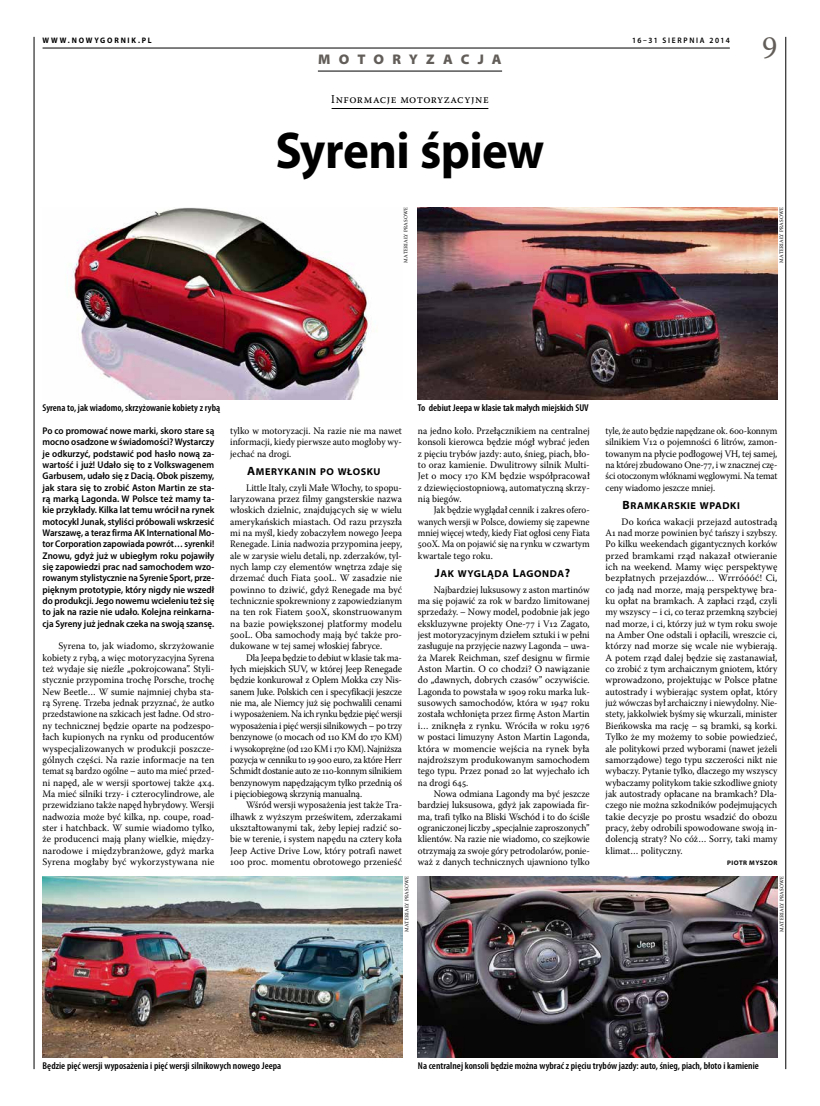
<style>
.page{position:relative;width:820px;height:1106px;background:#fff}
.page>*{position:absolute;margin:0;border:0;box-sizing:border-box;transform-origin:0 0}
.t1{font:700 52px "Myriad Pro";letter-spacing:-.01em;color:#000;scale:.94 1}
.t2{font:32px "Warnock Pro";color:#625d58;scale:.94 1}
.t3{font:900 semi-expanded 14px "Myriad Pro";letter-spacing:.615em;color:#625d58;scale:.94 1}
.t4{font:12px "Warnock Pro";letter-spacing:.05em;color:#000;scale:.94 1}
.t5{font:10px "Myriad Pro Bold Semi Ext SC830";letter-spacing:.06em;color:#000;scale:.94 1}
.t6{font:9.9px/11.3px "Warnock Pro";color:#000;text-align:justify;scale:.94 1}
.t7{font:9.9px/11.3px "Warnock Pro";color:#000;text-align:justify}
.t8{font:9.9px/11.3px "Warnock Pro";color:#000;text-align:justify;scale:.95 1}
.t9{font:600 condensed 9.9px "Myriad Pro";color:#000;scale:1.04 1}
.t10{font:9.9px/11.3px "Warnock Pro";color:#000;text-align:justify;scale:.93 1}
.t11{font:9.9px/11.3px "Warnock Pro";color:#000;text-align:justify;scale:.91 1}
.t12{font:9.9px/11.3px "Warnock Pro";color:#000;text-align:justify;scale:.92 1}
.t13{font:600 9.7px/11.3px "Myriad Pro";color:#000;text-align:justify;scale:.94 1}
.t14{font:600 8px "Myriad Pro";letter-spacing:.22em;color:#000;scale:.94 1}
.t15{font:700 8px "Myriad Pro";letter-spacing:.235em;color:#000;scale:.94 1}
.t16{font:700 semi-expanded 6.6px "Myriad Pro";letter-spacing:.07em;color:#000;scale:.94 1}
.t17{font:5.3px "Warnock Pro";letter-spacing:.025em;color:#000;scale:.94 1}
.s1{font-size:12px}
</style>
<div class="page">
<hr style="left:34px;top:37px;width:1px;height:1032px;background:#000">
<hr style="left:785px;top:37px;width:1px;height:1032px;background:#000">
<hr style="left:43px;top:48px;width:686px;height:1px;background:#000">
<hr style="left:318px;top:71px;width:184px;height:1px;background:#000">
<hr style="left:331px;top:108px;width:157px;height:1px;background:#000">
<img style="left:72px;top:207px;width:305px;height:193px">
<img style="left:43px;top:876px;width:359px;height:181px">
<img style="left:418px;top:207px;width:359px;height:193px">
<img style="left:418px;top:876px;width:359px;height:181px">
<p class="t15" style="left:43px;top:35px;width:117px">WWW.NOWYGORNIK.PL</p>
<h3 class="t3" style="left:318px;top:51px;width:196px">MOTORYZACJA</h3>
<p class="t4" style="left:331px;top:92px;width:169px">Informacje motoryzacyjne</p>
<h1 class="t1" style="left:275px;top:117px;width:287px">Syreni śpiew</h1>
<p class="t14" style="left:632px;top:35px;width:105px">16–31 SIERPNIA 2014</p>
<h2 class="t2" style="left:762px;top:28px;width:18px">9</h2>
<p class="t17" style="left:402px;top:262px;width:60px;rotate:-90deg">MATERIAŁY PRASOWE</p>
<p class="t17" style="left:777px;top:262px;width:60px;rotate:-90deg">MATERIAŁY PRASOWE</p>
<p class="t9" style="left:43px;top:402px;width:172px">Syrena to, jak wiadomo, skrzyżowanie kobiety z rybą</p>
<p class="t13" style="left:43px;top:425px;width:184px">Po co promować nowe marki, skoro stare są mocno osadzone w świadomości? Wystarczy je odkurzyć, podstawić pod hasło nową za&shy;wartość i już! Udało się to z Volkswagenem Garbusem, udało się z Dacią. Obok piszemy, jak stara się to zrobić Aston Martin ze sta&shy;rą marką Lagonda. W Polsce też mamy ta&shy;kie przykłady. Kilka lat temu wrócił na rynek motocykl Junak, styliści próbowali wskrzesić Warszawę, a teraz firma AK International Mo&shy;tor Corporation zapowiada powrót… syrenki!<br>Znowu, gdyż już w ubiegłym roku pojawiły się zapowiedzi prac nad samochodem wzo&shy;rowanym stylistycznie na Syrenie Sport, prze&shy;pięknym prototypie, który nigdy nie wszedł do produkcji. Jego nowemu wcieleniu też się to jak na razie nie udało. Kolejna reinkarna&shy;cja Syreny już jednak czeka na swoją szansę.</p>
<p class="t7" style="left:43px;top:640px;width:173px;text-indent:16px">Syrena to, jak wiadomo, skrzyżowanie kobiety z rybą, a więc motoryzacyjna Syrena też wydaje się nieźle „pokrojcowana”. Styli&shy;stycznie przypomina trochę Porsche, trochę New Beetle… W sumie najmniej chyba sta&shy;rą Syrenę. Trzeba jednak przyznać, że autko przedstawione na szkicach jest ładne. Od stro&shy;ny technicznej będzie oparte na podzespo&shy;łach kupionych na rynku od producentów wyspecjalizowanych w produkcji poszcze&shy;gólnych części. Na razie informacje na ten temat są bardzo ogólne – auto ma mieć przed&shy;ni napęd, ale w wersji sportowej także 4x4.<br>Ma mieć silniki trzy- i czterocylindrowe, ale przewidziano także napęd hybrydowy. Wersji nadwozia może być kilka, np. coupe, road&shy;ster i hatchback. W sumie wiadomo tylko, że producenci mają plany wielkie, między&shy;narodowe i międzybranżowe, gdyż marka Syrena mogłaby być wykorzystywana nie</p>
<p class="t6" style="left:230px;top:425px;width:184px">tylko w motoryzacji. Na razie nie ma nawet informacji, kiedy pierwsze auto mogłoby wy&shy;jechać na drogi.</p>
<p class="t5" style="left:247px;top:466px;width:143px"><span class="s1">A</span>MERYKANIN PO WŁOSKU</p>
<p class="t6" style="left:230px;top:481px;width:184px;text-indent:16px">Little Italy, czyli Małe Włochy, to spopu&shy;laryzowana przez filmy gangsterskie nazwa włoskich dzielnic, znajdujących się w wielu amerykańskich miastach. Od razu przyszła mi na myśl, kiedy zobaczyłem nowego Jeepa Renegade. Linia nadwozia przypomina jeepy, ale w zarysie wielu detali, np. zderzaków, tyl&shy;nych lamp czy elementów wnętrza zdaje się drzemać duch Fiata 500L. W zasadzie nie powinno to dziwić, gdyż Renegade ma być technicznie spokrewniony z zapowiedzianym na ten rok Fiatem 500X, skonstruowanym na bazie powiększonej platformy modelu 500L. Oba samochody mają być także pro&shy;dukowane w tej samej włoskiej fabryce.</p>
<p class="t6" style="left:230px;top:651px;width:184px;text-indent:16px">Dla Jeepa będzie to debiut w klasie tak ma&shy;łych miejskich SUV, w której Jeep Renegade będzie konkurował z Oplem Mokka czy Nis&shy;sanem Juke. Polskich cen i specyfikacji jeszcze nie ma, ale Niemcy już się pochwalili cenami i wyposażeniem. Na ich rynku będzie pięć wersji wyposażenia i pięć wersji silnikowych – po trzy benzynowe (o mocach od 110 KM do 170 KM) i wysokoprężne (od 120 KM i 170 KM). Najniższa pozycja w cenniku to 19 900 euro, za które Herr Schmidt dostanie auto ze 110-konnym silnikiem benzynowym napędzającym tylko przednią oś i pięciobiegową skrzynią manualną.</p>
<p class="t10" style="left:230px;top:799px;width:186px;text-indent:16px">Wśród wersji wyposażenia jest także Tra&shy;ilhawk z wyższym prześwitem, zderzakami ukształtowanymi tak, żeby lepiej radzić so&shy;bie w terenie, i system napędu na cztery koła Jeep Active Drive Low, który potrafi nawet 100 proc. momentu obrotowego przenieść</p>
<p class="t9" style="left:418px;top:402px;width:166px">To debiut Jeepa w klasie tak małych miejskich SUV</p>
<p class="t6" style="left:418px;top:425px;width:184px">na jedno koło. Przełącznikiem na centralnej konsoli kierowca będzie mógł wybrać jeden z pięciu trybów jazdy: auto, śnieg, piach, bło&shy;to oraz kamienie. Dwulitrowy silnik Multi-Jet o mocy 170 KM będzie współpracował z dziewięciostopniową, automatyczną skrzy&shy;nią biegów.</p>
<p class="t12" style="left:418px;top:504px;width:188px;text-indent:16px">Jak będzie wyglądał cennik i zakres ofero&shy;wanych wersji w Polsce, dowiemy się zapewne mniej więcej wtedy, kiedy Fiat ogłosi ceny Fiata 500X. Ma on pojawić się na rynku w czwartym kwartale tego roku.</p>
<p class="t5" style="left:435px;top:568px;width:145px"><span class="s1">J</span>AK WYGLĄDA <span class="s1">L</span>AGONDA<span class="s1">?</span></p>
<p class="t6" style="left:418px;top:583px;width:184px;text-indent:16px">Najbardziej luksusowy z aston martinów ma się pojawić za rok w bardzo limitowanej sprzedaży. – Nowy model, podobnie jak jego ekskluzywne projekty One-77 i V12 Zagato, jest motoryzacyjnym dziełem sztuki i w pełni zasługuje na przyjęcie nazwy Lagonda – uwa&shy;ża Marek Reichman, szef designu w firmie Aston Martin. O co chodzi? O nawiązanie do „dawnych, dobrych czasów” oczywiście.<br>Lagonda to powstała w 1909 roku marka luk&shy;susowych samochodów, która w 1947 roku została wchłonięta przez firmę Aston Martin i… zniknęła z rynku. Wróciła w roku 1976 w postaci limuzyny Aston Martin Lagonda, która w momencie wejścia na rynek była najdroższym produkowanym samochodem tego typu. Przez ponad 20 lat wyjechało ich na drogi 645.</p>
<p class="t8" style="left:418px;top:787px;width:182px;text-indent:16px">Nowa odmiana Lagondy ma być jeszcze bardziej luksusowa, gdyż jak zapowiada fir&shy;ma, trafi tylko na Bliski Wschód i to do ściśle ograniczonej liczby „specjalnie zaproszonych” klientów. Na razie nie wiadomo, co szejkowie otrzymają za swoje góry petrodolarów, ponie&shy;waż z danych technicznych ujawniono tylko</p>
<p class="t11" style="left:605px;top:425px;width:190px">tyle, że auto będzie napędzane ok. 600-konnym silnikiem V12 o pojemności 6 litrów, zamon&shy;towanym na płycie podłogowej VH, tej samej, na której zbudowano One-77, i w znacznej czę&shy;ści otoczonym włóknami węglowymi. Na temat ceny wiadomo jeszcze mniej.</p>
<p class="t5" style="left:622px;top:500px;width:126px"><span class="s1">B</span>RAMKARSKIE WPADKI</p>
<p class="t7" style="left:605px;top:515px;width:173px;text-indent:16px">Do końca wakacji przejazd autostradą A1 nad morze powinien być tańszy i szybszy.<br>Po kilku weekendach gigantycznych korków przed bramkami rząd nakazał otwieranie ich na weekend. Mamy więc perspektywę bezpłatnych przejazdów… Wrrróóóć! Ci, co jadą nad morze, mają perspektywę bra&shy;ku opłat na bramkach. A zapłaci rząd, czyli my wszyscy – i ci, co teraz przemkną szybciej nad morze, i ci, którzy już w tym roku swoje na Amber One odstali i opłacili, wreszcie ci, którzy nad morze się wcale nie wybierają.<br>A potem rząd dalej będzie się zastanawiał, co zrobić z tym archaicznym gniotem, który wprowadzono, projektując w Polsce płatne autostrady i wybierając system opłat, który już wówczas był archaiczny i niewydolny. Nie&shy;stety, jakkolwiek byśmy się wkurzali, minister Bieńkowska ma rację – są bramki, są korki.<br>Tylko że my możemy to sobie powiedzieć, ale politykowi przed wyborami (nawet jeżeli samorządowe) tego typu szczerości nikt nie wybaczy. Pytanie tylko, dlaczego my wszyscy wybaczamy politykom takie szkodliwe gnioty jak autostrady opłacane na bramkach? Dla&shy;czego nie można szkodników podejmujących takie decyzje po prostu wsadzić do obozu pracy, żeby odrobili spowodowane swoją in&shy;dolencją straty? No cóż… Sorry, taki mamy klimat… polityczny.</p>
<p class="t16" style="left:727px;top:859px;width:55px">PIOTR MYSZOR</p>
<p class="t17" style="left:403px;top:931px;width:60px;rotate:-90deg">MATERIAŁY PRASOWE</p>
<p class="t17" style="left:778px;top:931px;width:60px;rotate:-90deg">MATERIAŁY PRASOWE</p>
<p class="t9" style="left:43px;top:1060px;width:231px">Będzie pięć wersji wyposażenia i pięć wersji silnikowych nowego Jeepa</p>
<p class="t9" style="left:418px;top:1060px;width:329px">Na centralnej konsoli będzie można wybrać z pięciu trybów jazdy: auto, śnieg, piach, błoto i kamienie</p>
</div>
